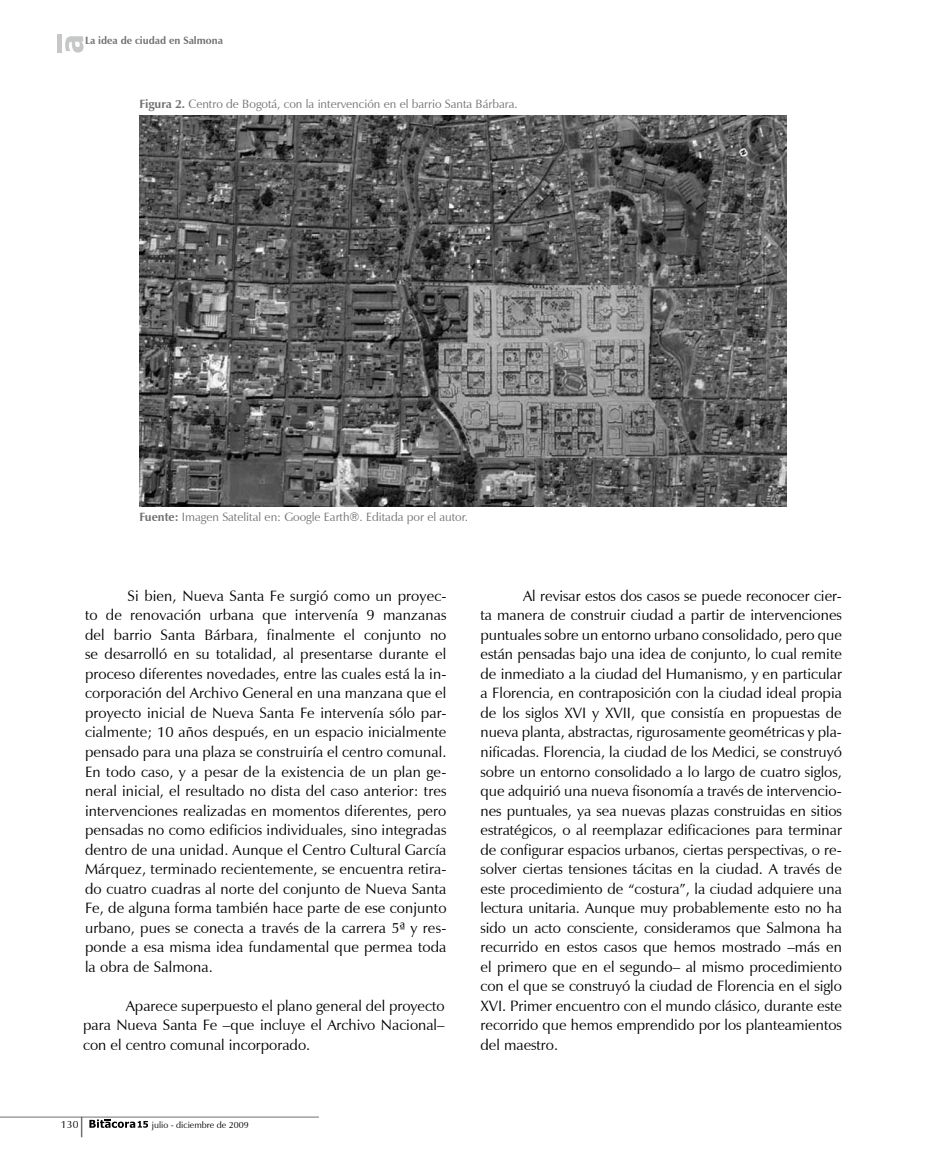
<style>
.page{position:relative;width:927px;height:1170px;background:#fff}
.page>*{position:absolute;margin:0;border:0;box-sizing:border-box;transform-origin:0 0}
.t1{font:15px/19.5px "Zapf Humanist 601 BT";color:#000;text-align:justify}
.t2{font:12px "Zapf Humanist 601 BT";color:#707172}
.t3{font:700 10.5px "Zapf Humanist 601 BT";color:#707172}
.t4{font:10.5px "Zapf Humanist 601 BT";color:#000}
.t5{font:9px "Zapf Humanist 601 BT";color:#000}
.s1{font-weight:700}
</style>
<div class="page">
<hr style="left:0;top:1116px;width:319px;height:1px;background:#707172">
<svg style="left:81px;top:1116px;width:1px;height:21px"></svg>
<hr style="left:58px;top:34px;width:4px;height:19px;background:#c6c7c8">
<svg style="left:65px;top:36px;width:19px;height:17px"></svg>
<svg style="left:89px;top:1119px;width:59px;height:8px"></svg>
<img style="left:139px;top:115px;width:648px;height:391px">
<p class="t3" style="left:85px;top:34px;width:140px">La idea de ciudad en Salmona</p>
<p class="t2" style="left:139px;top:96px;width:380px"><span class="s1">Figura 2.</span> Centro de Bogotá, con la intervención en el barrio Santa Bárbara.</p>
<p class="t2" style="left:139px;top:509px;width:330px"><span class="s1">Fuente:</span> I magen Satelital en: Google Earth®. Editada por el autor.</p>
<p class="t1" style="left:85px;top:586px;width:363px;text-indent:43px">Si bien, Nueva Santa Fe surgió como un proyec&shy;to de renovación urbana que intervenía 9 manzanas del barrio Santa Bárbara, finalmente el conjunto no se desarrolló en su totalidad, al presentarse durante el proceso diferentes novedades, entre las cuales está la in&shy;corporación del Archivo General en una manzana que el proyecto inicial de Nueva Santa Fe intervenía sólo par&shy;cialmente; 10 años después, en un espacio inicialmente pensado para una plaza se construiría el centro comunal.<br>En todo caso, y a pesar de la existencia de un plan ge&shy;neral inicial, el resultado no dista del caso anterior: tres intervenciones realizadas en momentos diferentes, pero pensadas no como edificios individuales, sino integradas dentro de una unidad. Aunque el Centro Cultural García Márquez, terminado recientemente, se encuentra retira&shy;do cuatro cuadras al norte del conjunto de Nueva Santa Fe, de alguna forma también hace parte de ese conjunto urbano, pues se conecta a través de la carrera 5ª y res&shy;ponde a esa misma idea fundamental que permea toda la obra de Salmona.</p>
<p class="t1" style="left:83px;top:995px;width:363px;text-indent:43px">Aparece superpuesto el plano general del proyecto para Nueva Santa Fe –que incluye el Archivo Nacional– con el centro comunal incorporado.</p>
<p class="t1" style="left:480px;top:586px;width:363px;text-indent:43px">Al revisar estos dos casos se puede reconocer cier&shy;ta manera de construir ciudad a partir de intervenciones puntuales sobre un entorno urbano consolidado, pero que están pensadas bajo una idea de conjunto, lo cual remite de inmediato a la ciudad del Humanismo, y en particular a Florencia, en contraposición con la ciudad ideal propia de los siglos XVI y XVII , que consistía en propuestas de nueva planta, abstractas, rigurosamente geométricas y pla&shy;nificadas. Florencia, la ciudad de los Medici, se construyó sobre un entorno consolidado a lo largo de cuatro siglos, que adquirió una nueva fisonomía a través de intervencio&shy;nes puntuales, ya sea nuevas plazas construidas en sitios estratégicos, o al reemplazar edificaciones para terminar de configurar espacios urbanos, ciertas perspectivas, o re&shy;solver ciertas tensiones tácitas en la ciudad. A través de este procedimiento de “costura”, la ciudad adquiere una lectura unitaria. Aunque muy probablemente esto no ha sido un acto consciente, consideramos que Salmona ha recurrido en estos casos que hemos mostrado –más en el primero que en el segundo– al mismo procedimiento con el que se construyó la ciudad de Florencia en el siglo XVI . Primer encuentro con el mundo clásico, durante este recorrido que hemos emprendido por los planteamientos del maestro.</p>
<p class="t4" style="left:61px;top:1117px;width:19px">130</p>
<p class="t5" style="left:152px;top:1119px;width:98px">julio - diciembre de 2009</p>
</div>
